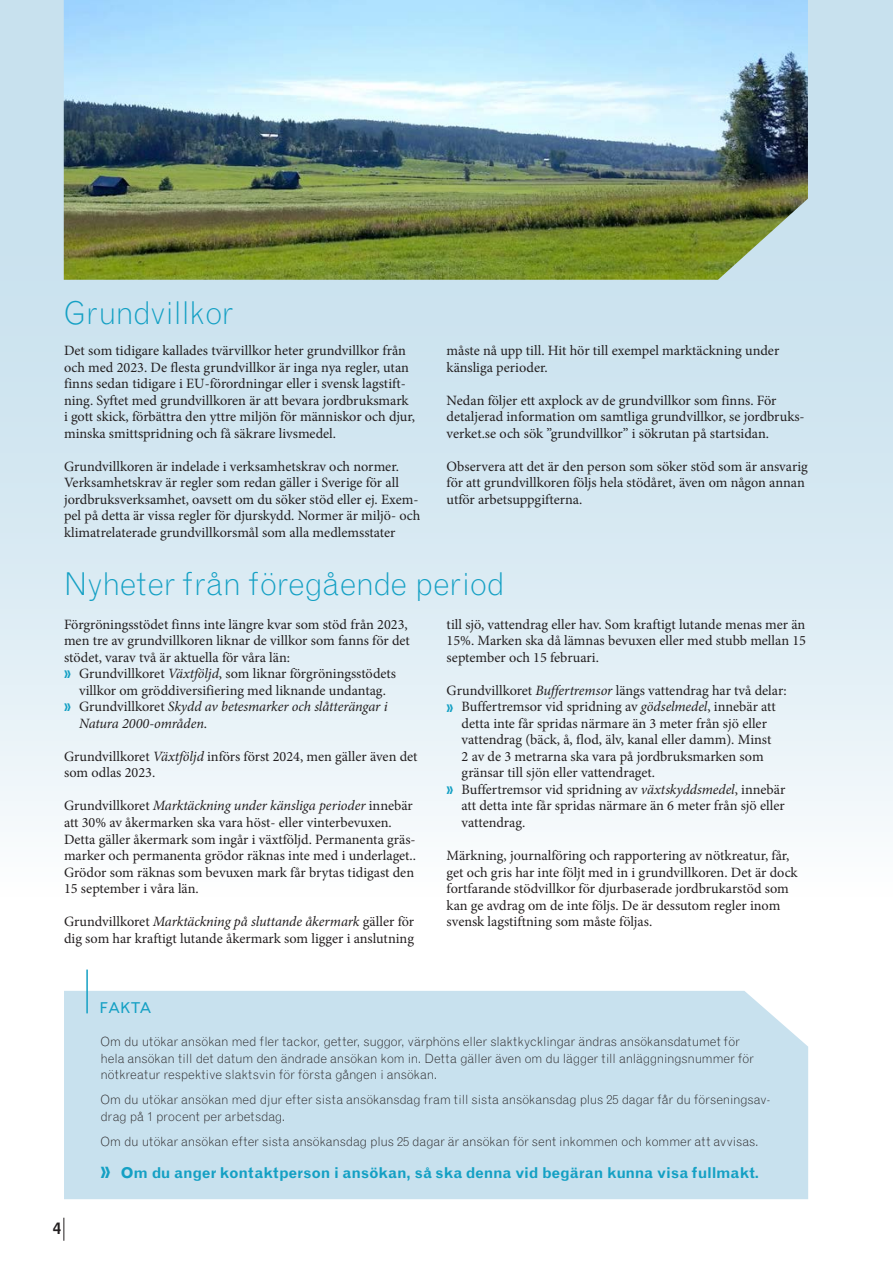
<style>
.page{position:relative;width:893px;height:1263px;background:#fff}
.page>*{position:absolute;margin:0;border:0;box-sizing:border-box;transform-origin:0 0}
.t1{font:300 31.5px "Grotesque MT Std";letter-spacing:-.01em;color:#14a0c4}
.t2{font:900 15.3px "Grotesque MT Std";color:#231f20}
.Text___bild_inlednin{font:700 15px "Grotesque MT Std";letter-spacing:-.01em;color:#14a0c4}
.FAKTA_INFO{font:15px "Grotesque MT Std";letter-spacing:-.035em;color:#14a0c4}
.Brödtext{font:14.25px/16.5px "Minion Pro";color:#231f20}
.Brödtext-2{font:italic 14.25px/16.5px "Minion Pro";letter-spacing:-.01em;color:#231f20}
.Faktaruta_-_brödtext{font:300 12.75px/16.5px "Grotesque MT Std";letter-spacing:-.01em;color:#231f20}
.s1{font-family:"Grotesque MT Std";font-weight:900;color:#14a0c4}
.s2{font-style:italic}
.s3{font-family:"Grotesque MT Std";font-weight:900;font-style:normal;color:#14a0c4}
.s4{font-style:normal}
.s5{font-weight:900;font-size:21px}
</style>
<div class="page">
<div style="left:0;top:0;width:893px;height:1263px;background:linear-gradient(to bottom,#bedbeb,#fff)"></div>
<img style="left:64px;top:0;width:744px;height:280px">
<div style="left:64px;top:991px;width:744px;height:208px;background:#c8e1ee"></div>
<hr style="left:86px;top:969px;width:2px;height:44px;background:#14a0c4">
<p class="t1" style="left:64px;top:294px;width:171px">Grundvillkor</p>
<p class="Brödtext" style="left:64px;top:343px;width:353px">Det som tidigare kallades tvärvillkor heter grundvillkor från och med 2023. De flesta grundvillkor är inga nya regler, utan finns sedan tidigare i EU-förordningar eller i svensk lagstift&shy;ning. Syftet med grundvillkoren är att bevara jordbruksmark i gott skick, förbättra den yttre miljön för människor och djur, minska smittspridning och få säkrare livsmedel.</p>
<p class="Brödtext" style="left:64px;top:458px;width:358px">Grundvillkoren är indelade i verksamhetskrav och normer.<br>Verksamhetskrav är regler som redan gäller i Sverige för all jordbruksverksamhet, oavsett om du söker stöd eller ej. Exem&shy;pel på detta är vissa regler för djurskydd. Normer är miljö- och klimatrelaterade grundvillkorsmål som alla medlemsstater</p>
<p class="Brödtext" style="left:447px;top:343px;width:334px">måste nå upp till. Hit hör till exempel marktäckning under känsliga perioder.</p>
<p class="Brödtext" style="left:447px;top:392px;width:360px">Nedan följer ett axplock av de grundvillkor som finns. För detaljerad information om samtliga grundvillkor, se jordbruks&shy;verket.se och sök ”grundvillkor” i sökrutan på startsidan.</p>
<p class="Brödtext" style="left:447px;top:458px;width:363px">Observera att det är den person som söker stöd som är ansvarig för att grundvillkoren följs hela stödåret, även om någon annan utför arbetsuppgifterna.</p>
<p class="t1" style="left:64px;top:565px;width:443px">Nyheter från föregående period</p>
<p class="Brödtext" style="left:64px;top:616px;width:347px">Förgröningsstödet finns inte längre kvar som stöd från 2023, men tre av grundvillkoren liknar de villkor som fanns för det stödet, varav två är aktuella för våra län:</p>
<p class="Brödtext" style="left:64px;top:666px;width:334px;text-align:center"><span class="s1">»</span> Grundvillkoret <span class="s2">Växtföljd</span>, som liknar förgröningsstödets villkor om gröddiversifiering med liknande undantag.</p>
<p class="Brödtext-2" style="left:79px;top:699px;width:310px;text-indent:-15px"><span class="s3">»</span> <span class="s4">Grundvillkoret</span> Skydd av betesmarker och slåtterängar i<br>Natura 2000-områden<span class="s4">.</span></p>
<p class="Brödtext" style="left:64px;top:748px;width:355px">Grundvillkoret <span class="s2">Växtföljd</span> införs först 2024, men gäller även det som odlas 2023.</p>
<p class="Brödtext" style="left:64px;top:798px;width:354px">Grundvillkoret <span class="s2">Marktäckning under känsliga perioder</span> innebär att 30% av åkermarken ska vara höst- eller vinterbevuxen.<br>Detta gäller åkermark som ingår i växtföljd. Permanenta gräs&shy;marker och permanenta grödor räknas inte med i underlaget..<br>Grödor som räknas som bevuxen mark får brytas tidigast den 15 september i våra län.</p>
<p class="Brödtext" style="left:64px;top:913px;width:352px">Grundvillkoret <span class="s2">Marktäckning på sluttande åkermark</span> gäller för dig som har kraftigt lutande åkermark som ligger i anslutning</p>
<p class="Brödtext" style="left:447px;top:616px;width:361px;text-align:justify">till sjö, vattendrag eller hav. Som kraftigt lutande menas mer än 15%. Marken ska då lämnas bevuxen eller med stubb mellan 15 september och 15 februari.</p>
<p class="Brödtext" style="left:447px;top:682px;width:342px">Grundvillkoret <span class="s2">Buffertremsor</span> längs vattendrag har två delar:</p>
<p class="Brödtext" style="left:462px;top:699px;width:316px;text-indent:-15px"><span class="s1">»</span> Buffertremsor vid spridning av <span class="s2">gödselmedel</span>, innebär att detta inte får spridas närmare än 3 meter från sjö eller vattendrag (bäck, å, flod, älv, kanal eller damm). Minst 2 av de 3 metrarna ska vara på jordbruksmarken som gränsar till sjön eller vattendraget.</p>
<p class="Brödtext" style="left:462px;top:781px;width:325px;text-align:justify;text-indent:-15px"><span class="s1">»</span> Buffertremsor vid spridning av <span class="s2">växtskyddsmedel</span>, innebär att detta inte får spridas närmare än 6 meter från sjö eller vattendrag.</p>
<p class="Brödtext" style="left:447px;top:847px;width:353px">Märkning, journalföring och rapportering av nötkreatur, får, get och gris har inte följt med in i grundvillkoren. Det är dock fortfarande stödvillkor för djurbaserade jordbrukarstöd som kan ge avdrag om de inte följs. De är dessutom regler inom svensk lagstiftning som måste följas.</p>
<p class="t2" style="left:52px;top:1219px;width:11px">4</p>
<h2 class="FAKTA_INFO" style="left:99px;top:999px;width:54px">FAKTA</h2>
<p class="Faktaruta_-_brödtext" style="left:101px;top:1033px;width:655px">Om du utökar ansökan med fler tackor, getter, suggor, värphöns eller slaktkycklingar ändras ansökansdatumet för hela ansökan till det datum den ändrade ansökan kom in. Detta gäller även om du lägger till anläggningsnummer för nötkreatur respektive slaktsvin för första gången i ansökan.</p>
<p class="Faktaruta_-_brödtext" style="left:101px;top:1091px;width:672px">Om du utökar ansökan med djur efter sista ansökansdag fram till sista ansökansdag plus 25 dagar får du förseningsav&shy;drag på 1 procent per arbetsdag.</p>
<p class="Faktaruta_-_brödtext" style="left:101px;top:1133px;width:660px">Om du utökar ansökan efter sista ansökansdag plus 25 dagar är ansökan för sent inkommen och kommer att avvisas.</p>
<p class="Text___bild_inlednin" style="left:101px;top:1163px;width:660px"><span class="s5">»</span> Om du anger kontaktperson i ansökan, så ska denna vid begäran kunna visa fullmakt.</p>
</div>
